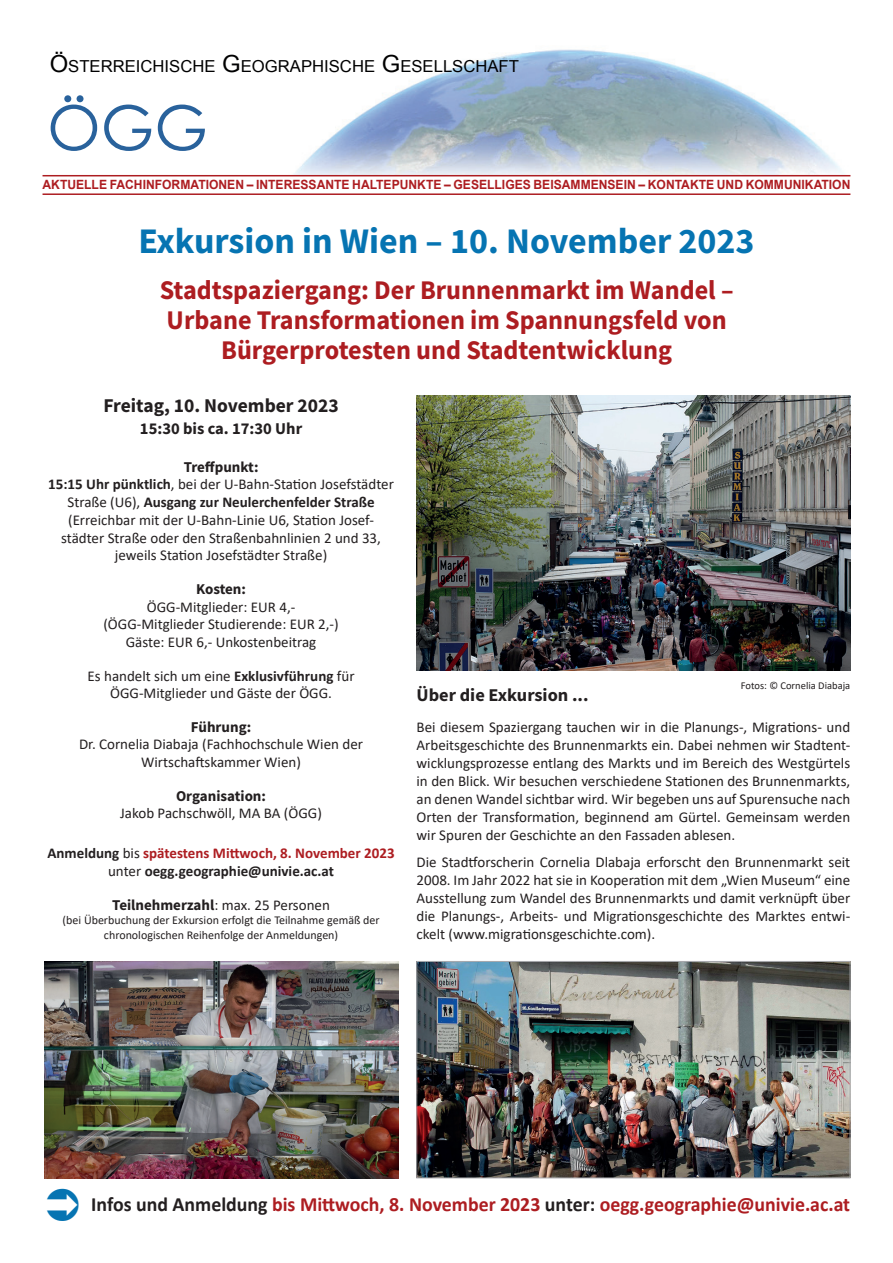
<style>
.page{position:relative;width:893px;height:1263px;background:#fff}
.page>*{position:absolute;margin:0;border:0;box-sizing:border-box;transform-origin:0 0}
.t1{font:61.5px "Century Gothic";color:#29629c}
.t2{font:700 36px "Source Sans Pro";color:#0674b2}
.t3{font:700 27px/30px "Source Sans Pro";color:#ad1d21;text-align:center}
.t4{font:700 20.25px "Calibri";color:#ad1d21}
.t5{font:700 19.5px "Source Sans Pro";color:#231f20}
.t6{font:700 18px "Source Sans Pro";color:#231f20}
.t7{font:16.5px "Arial";color:#000001}
.t8{font:700 16.5px "Source Sans Pro";color:#231f20}
.t9{font:15px/18px "Calibri";color:#231f20;text-align:center}
.t10{font:700 15px/17.7px "Calibri";color:#231f20;text-align:center}
.t11{font:700 15px "Source Sans Pro";color:#231f20}
.t12{font:700 12.75px "Arial";color:#ad1d21;scale:.95 1}
.t13{font:12px/14.4px "Calibri";color:#231f20;text-align:center}
.t14{font:10.5px "Calibri";color:#231f20}
.s1{font-size:23.55px}
.s2{font-weight:700}
.s3{font-weight:400}
.s4{color:#ad1d21}
.s5{font-family:"Source Sans Pro";font-weight:700}
.s6{color:#231f20}
</style>
<div class="page">
<img style="left:292px;top:49px;width:553px;height:126px">
<hr style="left:43px;top:175px;width:807px;height:1px;background:#ad1d21">
<hr style="left:43px;top:193px;width:807px;height:2px;background:#ad1d21">
<img style="left:417px;top:395px;width:433px;height:276px">
<img style="left:419px;top:963px;width:429px;height:213px">
<div style="left:417px;top:961px;width:433px;height:217px;border:1px solid #a8a9ad"></div>
<img style="left:45px;top:961px;width:353px;height:217px">
<p class="t7" style="left:50px;top:55px;width:471px"><span class="s1">Ö</span>STERREICHISCHE <span class="s1">G</span>EOGRAPHISCHE <span class="s1">G</span>ESELLSCHAFT</p>
<h1 class="t1" style="left:47px;top:90px;width:162px">ÖGG</h1>
<p class="t12" style="left:43px;top:176px;width:852px">AKTUELLE FACHINFORMATIONEN – INTERESSANTE HALTEPUNKTE – GESELLIGES BEISAMMENSEIN – KONTAKTE UND KOMMUNIKATION</p>
<h2 class="t2" style="left:138px;top:217px;width:618px">Exkursion in Wien – 10. November 2023</h2>
<h3 class="t3" style="left:160px;top:274px;width:575px">Stadtspaziergang: Der Brunnenmarkt im Wandel –<br>Urbane Transformationen im Spannungsfeld von<br>Bürgerprotesten und Stadtentwicklung</h3>
<h3 class="t5" style="left:103px;top:392px;width:237px">Freitag, 10. November 2023</h3>
<p class="t8" style="left:140px;top:417px;width:164px">15:30 bis ca. 17:30 Uhr</p>
<p class="t11" style="left:184px;top:457px;width:76px">Treffpunkt:</p>
<p class="t9" style="left:48px;top:475px;width:347px"><span class="s2">15:15 Uhr pünktlich</span>, bei der U-Bahn-Station Josefstädter Straße (U6), <span class="s2">Ausgang zur Neulerchenfelder Straße </span>(Erreichbar mit der U-Bahn-Linie U6, Station Josef&shy;städter Straße oder den Straßenbahnlinien 2 und 33, jeweils Station Josefstädter Straße)</p>
<p class="t11" style="left:196px;top:579px;width:51px">Kosten:</p>
<p class="t9" style="left:103px;top:597px;width:237px">ÖGG-Mitglieder: EUR 4,- (ÖGG-Mitglieder Studierende: EUR 2,-)<br>Gäste: EUR 6,- Unkostenbeitrag</p>
<p class="t9" style="left:88px;top:666px;width:269px">Es handelt sich um eine <span class="s2">Exklusivführung</span> für<br>ÖGG-Mitglieder und Gäste der ÖGG.</p>
<p class="t11" style="left:191px;top:717px;width:62px">Führung:</p>
<p class="t9" style="left:79px;top:735px;width:285px">Dr. Cornelia Diabaja (Fachhochschule Wien der<br>Wirtschaftskammer Wien)</p>
<p class="t11" style="left:176px;top:785px;width:91px">Organisation:</p>
<p class="t9" style="left:120px;top:804px;width:203px">Jakob Pachschwöll, MA BA (ÖGG)</p>
<p class="t10" style="left:47px;top:844px;width:349px">Anmeldung <span class="s3">bis</span> <span class="s4">spätestens Mittwoch, 8. November 2023 </span><span class="s3">unter</span> oegg.geographie@univie.ac.at</p>
<p class="t9" style="left:112px;top:895px;width:219px"><span class="s5">Teilnehmerzahl</span>: max. 25 Personen</p>
<p class="t13" style="left:63px;top:913px;width:318px">(bei Überbuchung der Exkursion erfolgt die Teilnahme gemäß der chronologischen Reihenfolge der Anmeldungen)</p>
<p class="t14" style="left:741px;top:678px;width:111px">Fotos: © Cornelia Diabaja</p>
<p class="t6" style="left:417px;top:683px;width:174px">Über die Exkursion ...</p>
<p class="t9" style="left:417px;top:718px;width:435px;text-align:justify">Bei diesem Spaziergang tauchen wir in die Planungs-, Migrations- und Arbeitsgeschichte des Brunnenmarkts ein. Dabei nehmen wir Stadtent&shy;wicklungsprozesse entlang des Markts und im Bereich des Westgürtels in den Blick. Wir besuchen verschiedene Stationen des Brunnenmarkts, an denen Wandel sichtbar wird. Wir begeben uns auf Spurensuche nach Orten der Transformation, beginnend am Gürtel. Gemeinsam werden wir Spuren der Geschichte an den Fassaden ablesen.</p>
<p class="t9" style="left:417px;top:852px;width:435px;text-align:justify">Die Stadtforscherin Cornelia Dlabaja erforscht den Brunnenmarkt seit 2008. Im Jahr 2022 hat sie in Kooperation mit dem „Wien Museum“ eine Ausstellung zum Wandel des Brunnenmarkts und damit verknüpft über die Planungs-, Arbeits- und Migrationsgeschichte des Marktes entwi&shy;ckelt (www.migrationsgeschichte.com).</p>
<h3 class="t4" style="left:91px;top:1190px;width:760px"><span class="s6">Infos und Anmeldung</span> bis Mittwoch, 8. November 2023 <span class="s6">unter:</span> oegg.geographie@univie.ac.at</h3>
</div>
